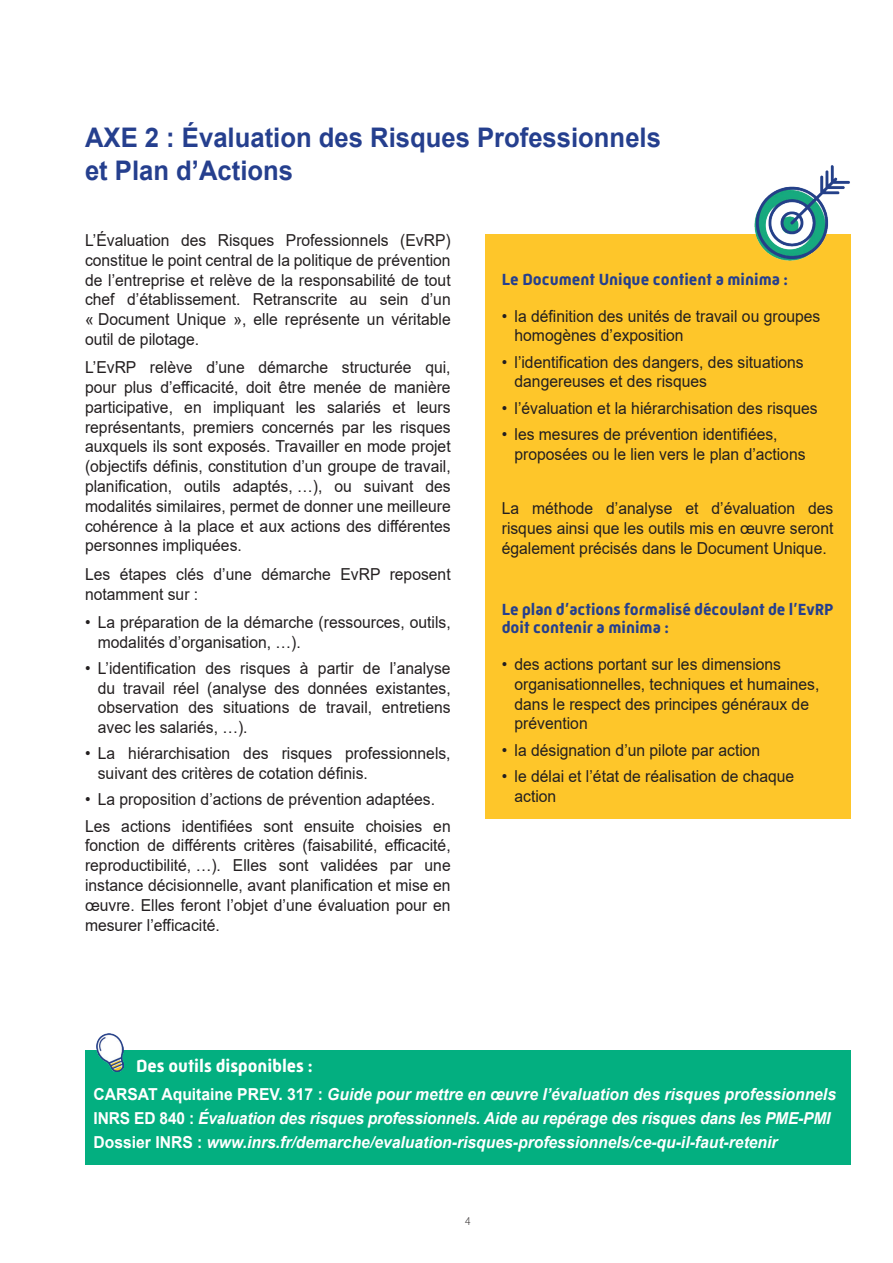
<style>
.page{position:relative;width:893px;height:1263px;background:#fff}
.page>*{position:absolute;margin:0;border:0;box-sizing:border-box;transform-origin:0 0}
.t1{font:700 27px/32.4px "Arial";color:#253f8e;scale:.95 1}
.t2{font:700 18px "Mic 32 New";color:#fff}
.t3{font:16.5px/19.8px "Arial";color:#231f20;scale:.95 1}
.t4{font:italic 700 16.5px/24px "Arial";color:#fff;scale:.95 1}
.t5{font:700 16.5px/18px "Mic 32 New";color:#253f8e}
.t6{font:300 semi-condensed 12px "Myriad Pro";color:#231f20}
.s1{font-style:normal}
</style>
<div class="page">
<div style="left:485px;top:234px;width:365px;height:585px;background:#fec62a"></div>
<img style="left:754px;top:165px;width:97px;height:107px">
<div style="left:85px;top:1050px;width:765px;height:114px;background:#03af80"></div>
<img style="left:96px;top:1033px;width:27px;height:38px">
<h1 class="t1" style="left:85px;top:122px;width:608px">AXE 2 : Évaluation des Risques Professionnels et Plan d’Actions</h1>
<p class="t3" style="left:85px;top:230px;width:386px;text-align:justify">L’Évaluation des Risques Professionnels (EvRP) constitue le point central de la politique de prévention de l’entreprise et relève de la responsabilité de tout chef d’établissement. Retranscrite au sein d’un « Document Unique », elle représente un véritable outil de pilotage.</p>
<p class="t3" style="left:85px;top:357px;width:386px;text-align:justify">L’EvRP relève d’une démarche structurée qui, pour plus d’efficacité, doit être menée de manière participative, en impliquant les salariés et leurs représentants, premiers concernés par les risques auxquels ils sont exposés. Travailler en mode projet (objectifs définis, constitution d’un groupe de travail, planification, outils adaptés, …), ou suivant des modalités similaires, permet de donner une meilleure cohérence à la place et aux actions des différentes personnes impliquées.</p>
<p class="t3" style="left:85px;top:564px;width:386px">Les étapes clés d’une démarche EvRP reposent notamment sur :</p>
<p class="t3" style="left:98px;top:612px;width:373px;text-indent:-13px">• La préparation de la démarche (ressources, outils, modalités d’organisation, …).</p>
<p class="t3" style="left:98px;top:658px;width:373px;text-align:justify;text-indent:-13px">• L’identification des risques à partir de l’analyse du travail réel (analyse des données existantes, observation des situations de travail, entretiens avec les salariés, …).</p>
<p class="t3" style="left:98px;top:744px;width:373px;text-indent:-13px">• La hiérarchisation des risques professionnels, suivant des critères de cotation définis.</p>
<p class="t3" style="left:85px;top:786px;width:386px;line-height:26.2px">• La proposition d’actions de prévention adaptées.<br>Les actions identifiées sont ensuite choisies en</p>
<p class="t3" style="left:85px;top:836px;width:386px;text-align:justify">fonction de différents critères (faisabilité, efficacité, reproductibilité, …). Elles sont validées par une instance décisionnelle, avant planification et mise en œuvre. Elles feront l’objet d’une évaluation pour en mesurer l’efficacité.</p>
<p class="t5" style="left:502px;top:270px;width:288px">Le Document Unique contient a minima :</p>
<p class="t3" style="left:514px;top:306px;width:323px;text-indent:-13px">• la définition des unités de travail ou groupes homogènes d’exposition</p>
<p class="t3" style="left:514px;top:352px;width:306px;text-indent:-13px">• l’identification des dangers, des situations dangereuses et des risques</p>
<p class="t3" style="left:502px;top:398px;width:334px">• l’évaluation et la hiérarchisation des risques</p>
<p class="t3" style="left:514px;top:424px;width:308px;text-indent:-13px">• les mesures de prévention identifiées, proposées ou le lien vers le plan d’actions</p>
<p class="t3" style="left:502px;top:498px;width:351px;text-align:justify">La méthode d’analyse et d’évaluation des risques ainsi que les outils mis en œuvre seront également précisés dans le Document Unique.</p>
<p class="t5" style="left:502px;top:601px;width:333px">Le plan d’actions formalisé découlant de l’EvRP doit contenir a minima :</p>
<p class="t3" style="left:514px;top:654px;width:322px;text-indent:-13px">• des actions portant sur les dimensions organisationnelles, techniques et humaines, dans le respect des principes généraux de prévention</p>
<p class="t3" style="left:502px;top:740px;width:274px">• la désignation d’un pilote par action</p>
<p class="t3" style="left:514px;top:766px;width:296px;text-indent:-13px">• le délai et l’état de réalisation de chaque action</p>
<p class="t2" style="left:136px;top:1055px;width:178px">Des outils disponibles :</p>
<p class="t4" style="left:94px;top:1083px;width:783px"><span class="s1">CARSAT Aquitaine PREV. 317 :</span> Guide pour mettre en œuvre l’évaluation des risques professionnels<br><span class="s1">INRS ED 840 :</span> Évaluation des risques professionnels. Aide au repérage des risques dans les PME-PMI<br><span class="s1">Dossier INRS :</span> www.inrs.fr/demarche/evaluation-risques-professionnels/ce-qu-il-faut-retenir</p>
<p class="t6" style="left:465px;top:1214px;width:7px">4</p>
</div>
